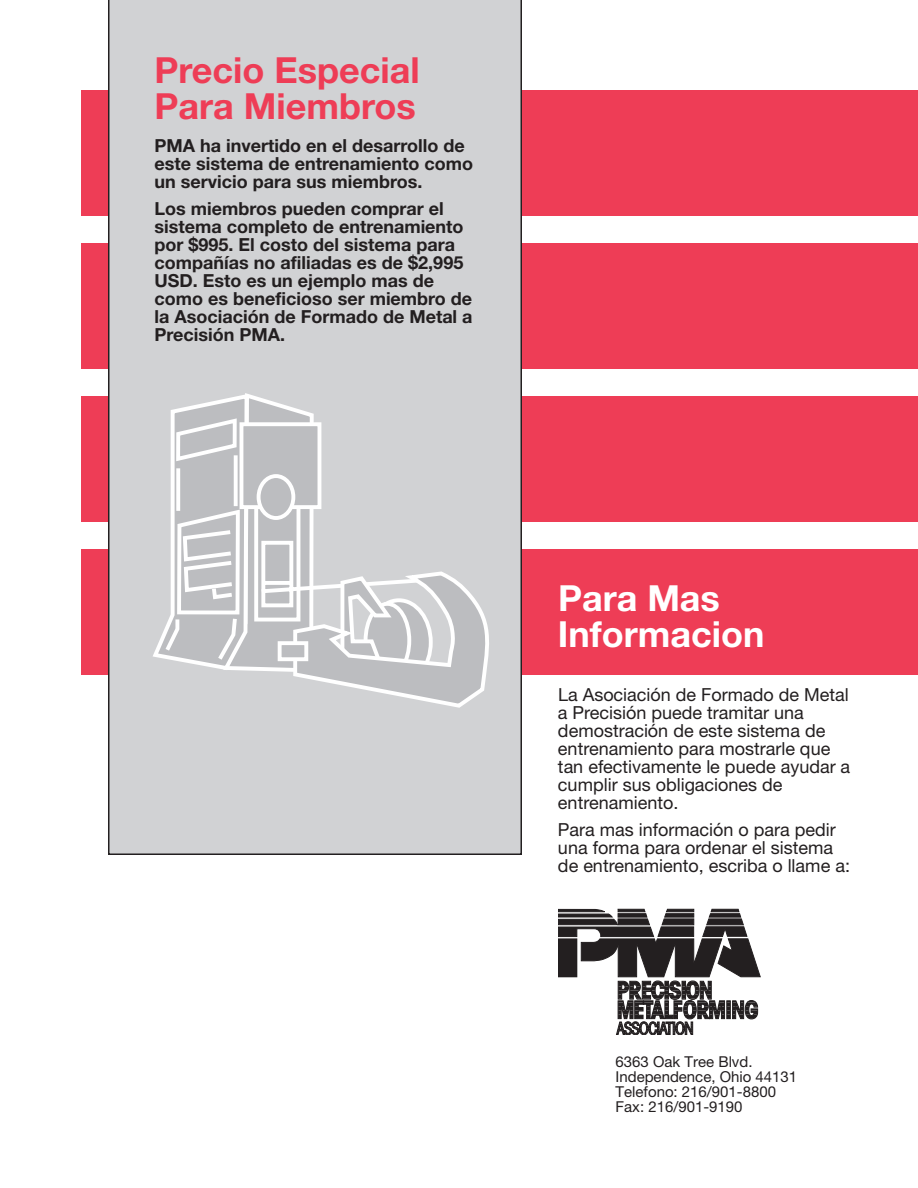
<style>
.page{position:relative;width:918px;height:1188px;background:#fff}
.page>*{position:absolute;margin:0;border:0;box-sizing:border-box;transform-origin:0 0}
.t1{font:700 36px/36px "Helvetica Neue";color:#ee3d56}
.t2{font:700 36px/36px "Helvetica Neue";color:#fff}
.t3{font:700 18px/18px "Helvetica Neue";color:#231f20}
.t4{font:18px/18px "Helvetica Neue";color:#231f20}
.t5{font:15px/15px "Helvetica Neue";color:#231f20}
</style>
<div class="page">
<div style="left:81px;top:90px;width:837px;height:126px;background:#ee3d56"></div>
<div style="left:81px;top:243px;width:837px;height:126px;background:#ee3d56"></div>
<div style="left:81px;top:396px;width:837px;height:126px;background:#ee3d56"></div>
<div style="left:81px;top:549px;width:837px;height:126px;background:#ee3d56"></div>
<div style="left:108px;top:0;width:414px;height:855px;background:#d1d2d4"></div>
<svg style="left:153px;top:393px;width:336px;height:315px;background:#cfd0d2"></svg>
<svg style="left:558px;top:909px;width:203px;height:126px"></svg>
<h1 class="t1" style="left:154px;top:55px;width:267px">Precio Especial<br>Para Miembros</h1>
<p class="t3" style="left:154px;top:138px;width:320px">PMA ha invertido en el desarrollo de este sistema de entrenamiento como un servicio para sus miembros.</p>
<p class="t3" style="left:154px;top:201px;width:320px">Los miembros pueden comprar el sistema completo de entrenamiento por $995. El costo del sistema para compañías no afiliadas es de $2,995<br>USD. Esto es un ejemplo mas de como es beneficioso ser miembro de la Asociación de Formado de Metal a<br>Precisión PMA.</p>
<h1 class="t2" style="left:558px;top:583px;width:208px">Para Mas<br>Informacion</h1>
<p class="t4" style="left:558px;top:687px;width:294px">La Asociación de Formado de Metal a Precisión puede tramitar una demostración de este sistema de entrenamiento para mostrarle que tan efectivamente le puede ayudar a cumplir sus obligaciones de entrenamiento.</p>
<p class="t4" style="left:558px;top:822px;width:294px">Para mas información o para pedir una forma para ordenar el sistema de entrenamiento, escriba o llame a:</p>
<p class="t5" style="left:616px;top:1055px;width:183px">6363 Oak Tree Blvd.<br>Independence, Ohio 44131<br>Telefono: 216/901-8800<br>Fax: 216/901-9190</p>
</div>
